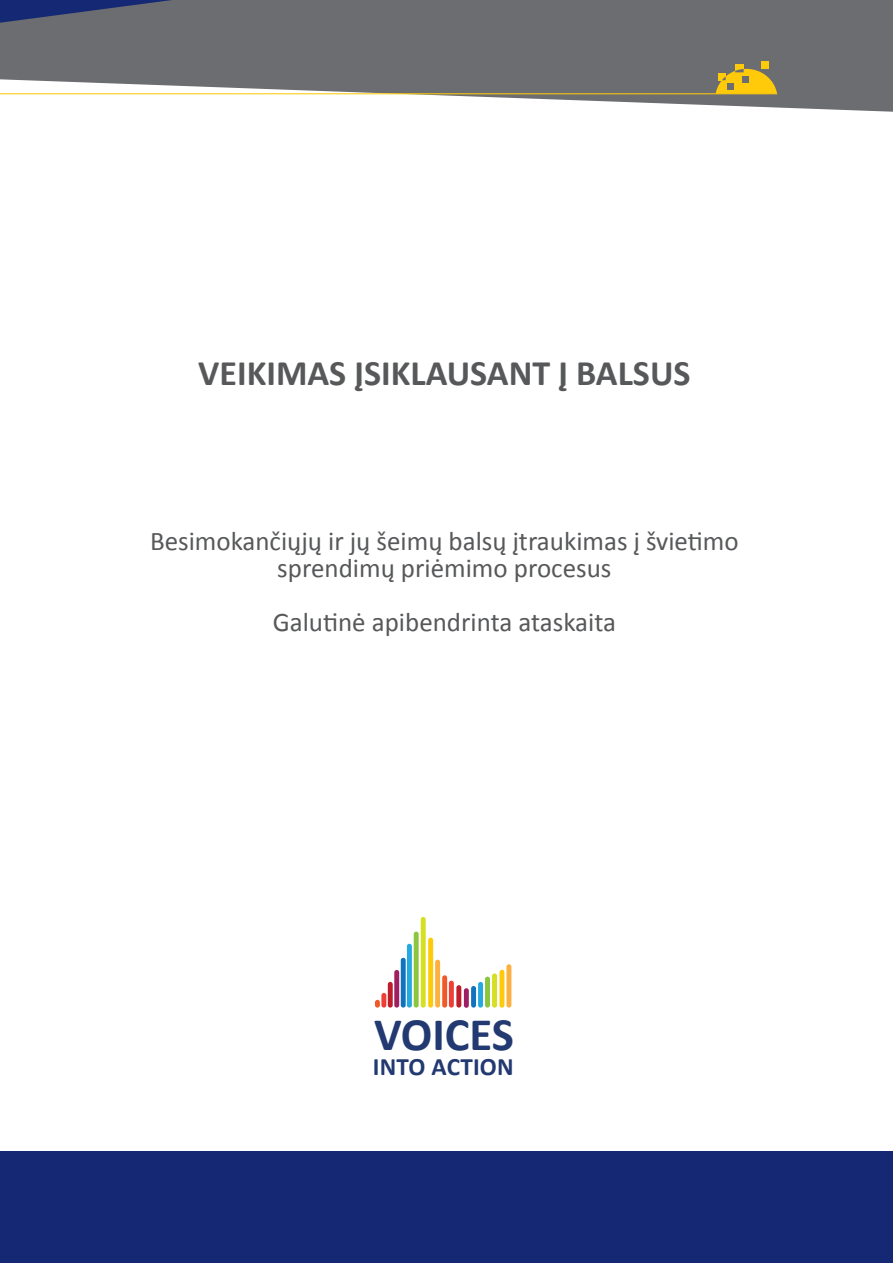
<style>
.page{position:relative;width:893px;height:1263px;background:#fff}
.page>*{position:absolute;margin:0;border:0;box-sizing:border-box;transform-origin:0 0}
.t1{font:700 46.8px "Calibri";color:#223971}
.t2{font:700 36px "Calibri";color:#57585a}
.t3{font:27px/27px "Calibri";color:#57585a;text-align:center}
.t4{font:700 25.05px "Calibri";letter-spacing:.01em;color:#223971}
</style>
<div class="page">
<div style="left:0;top:1152px;width:893px;height:111px;background:#152874"></div>
<svg style="left:0;top:0;width:893px;height:112px;background:#828385"></svg>
<svg style="left:0;top:0;width:172px;height:23px;background:#404a71"></svg>
<hr style="left:0;top:93px;width:777px;height:1px;background:#feca0a">
<div style="left:761px;top:61px;width:8px;height:7px;background:#feca0a"></div>
<div style="left:735px;top:64px;width:9px;height:8px;background:#feca0a"></div>
<svg style="left:716px;top:69px;width:61px;height:25px;background:#d4af26"></svg>
<svg style="left:375px;top:1000px;width:5px;height:7px"></svg>
<div style="left:381px;top:993px;width:5px;height:14px;background:#ee3e35;border-radius:2px"></div>
<div style="left:388px;top:982px;width:5px;height:25px;background:#be1d2c;border-radius:2px"></div>
<div style="left:394px;top:970px;width:5px;height:37px;background:#9e1f62;border-radius:2px"></div>
<div style="left:401px;top:958px;width:5px;height:49px;background:#1074bc;border-radius:2px"></div>
<div style="left:407px;top:944px;width:5px;height:63px;background:#24aae1;border-radius:2px"></div>
<div style="left:414px;top:932px;width:5px;height:75px;background:#8bc63e;border-radius:2px"></div>
<div style="left:478px;top:982px;width:5px;height:25px;background:#24aae1;border-radius:2px"></div>
<div style="left:471px;top:986px;width:5px;height:21px;background:#1074bc;border-radius:2px"></div>
<div style="left:464px;top:988px;width:5px;height:20px;background:#9e1f62;border-radius:2px"></div>
<div style="left:456px;top:985px;width:5px;height:22px;background:#be1d2c;border-radius:2px"></div>
<div style="left:449px;top:981px;width:5px;height:26px;background:#ee3e35;border-radius:2px"></div>
<div style="left:442px;top:975px;width:5px;height:32px;background:#f15929;border-radius:2px"></div>
<div style="left:435px;top:960px;width:5px;height:47px;background:#fbb03f;border-radius:2px"></div>
<div style="left:421px;top:917px;width:5px;height:90px;background:#d6df21;border-radius:2px"></div>
<div style="left:428px;top:938px;width:5px;height:69px;background:#feca0a;border-radius:2px"></div>
<div style="left:485px;top:977px;width:5px;height:30px;background:#8bc63e;border-radius:2px"></div>
<div style="left:506px;top:964px;width:5px;height:43px;background:#fbb03f;border-radius:2px"></div>
<div style="left:492px;top:973px;width:5px;height:34px;background:#d6df21;border-radius:2px"></div>
<div style="left:499px;top:970px;width:5px;height:37px;background:#feca0a;border-radius:2px"></div>
<h2 class="t2" style="left:198px;top:351px;width:494px">VEIKIMAS ĮSIKLAUSANT Į BALSUS</h2>
<h3 class="t3" style="left:150px;top:526px;width:590px">Besimokančiųjų ir jų šeimų balsų įtraukimas į švietimo sprendimų priėmimo procesus</h3>
<h3 class="t3" style="left:273px;top:607px;width:345px">Galutinė apibendrinta ataskaita</h3>
<h1 class="t1" style="left:374px;top:1005px;width:142px">VOICES</h1>
<p class="t4" style="left:373px;top:1051px;width:142px">INTO ACTION</p>
</div>
